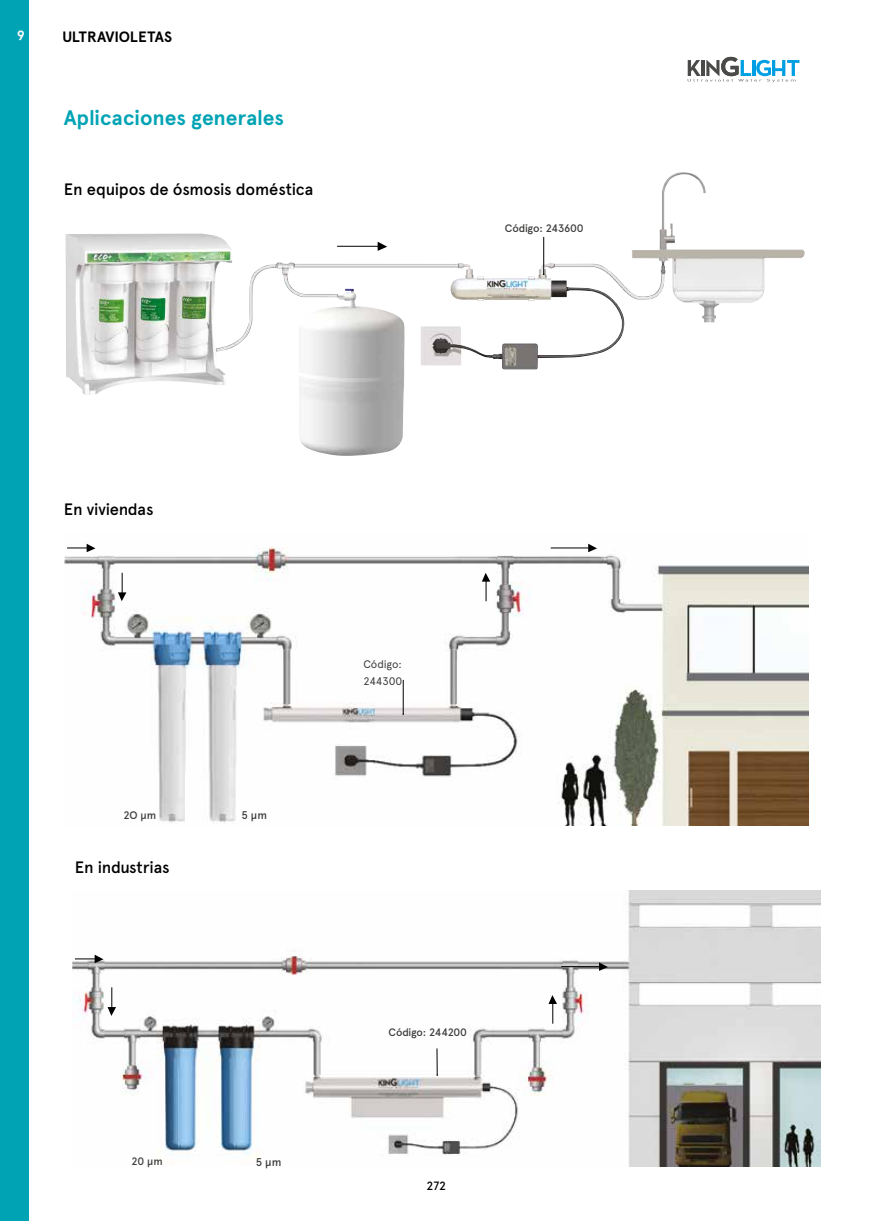
<style>
.page{position:relative;width:893px;height:1221px;background:#fff}
.page>*{position:absolute;margin:0;border:0;box-sizing:border-box;transform-origin:0 0}
.t1{font:700 21px "Apercu Pro";letter-spacing:-.005em;color:#00a3b4}
.t2{font:500 16.5px "Apercu Pro";letter-spacing:-.015em;color:#000}
.t3{font:700 15px "Apercu Pro";letter-spacing:-.01em;color:#000}
.t4{font:700 13.5px "Apercu Pro";color:#fff}
.t5{font:500 12px "Apercu Pro";color:#000}
.t6{font:500 11.25px "Apercu Pro";color:#3c3c3b}
.t7{font:500 10.95px "Apercu Pro";letter-spacing:-.015em;color:#3c3c3b}
.t8{font:10.95px/16.5px "Apercu Pro";letter-spacing:-.005em;color:#3c3c3b}
.t9{font:500 10.8px "Apercu Pro";letter-spacing:-.025em;color:#3c3c3b}
</style>
<div class="page">
<div style="left:0;top:0;width:28px;height:1220px;background:#00a3b4"></div>
<img style="left:72px;top:890px;width:749px;height:276px">
<img style="left:66px;top:177px;width:604px;height:279px">
<hr style="left:543px;top:237px;width:1px;height:37px;background:#000">
<hr style="left:337px;top:246px;width:44px;height:1px;background:#000">
<svg style="left:378px;top:242px;width:9px;height:9px"></svg>
<img style="left:64px;top:547px;width:745px;height:278px">
<hr style="left:403px;top:680px;width:1px;height:34px;background:#000">
<svg style="left:67px;top:543px;width:28px;height:9px"></svg>
<hr style="left:551px;top:547px;width:40px;height:1px;background:#000">
<svg style="left:588px;top:543px;width:9px;height:9px"></svg>
<svg style="left:118px;top:572px;width:8px;height:29px"></svg>
<svg style="left:482px;top:572px;width:8px;height:29px"></svg>
<svg style="left:436px;top:1048px;width:2px;height:27px"></svg>
<svg style="left:75px;top:954px;width:29px;height:9px"></svg>
<hr style="left:561px;top:966px;width:41px;height:1px;background:#000">
<svg style="left:599px;top:962px;width:9px;height:8px"></svg>
<svg style="left:108px;top:987px;width:8px;height:28px"></svg>
<svg style="left:548px;top:995px;width:9px;height:28px"></svg>
<svg style="left:688px;top:57px;width:111px;height:25px"></svg>
<p class="t4" style="left:17px;top:25px;width:10px">9</p>
<p class="t3" style="left:63px;top:25px;width:111px">ULTRAVIOLETAS</p>
<p class="t1" style="left:64px;top:102px;width:222px">Aplicaciones generales</p>
<p class="t2" style="left:64px;top:177px;width:251px">En equipos de ósmosis doméstica</p>
<p class="t7" style="left:505px;top:219px;width:80px">Código: 243600</p>
<p class="t2" style="left:64px;top:497px;width:91px">En viviendas</p>
<p class="t7" style="left:123px;top:806px;width:34px">2O µm</p>
<p class="t6" style="left:242px;top:807px;width:27px">5 µm</p>
<p class="t2" style="left:75px;top:854px;width:96px">En industrias</p>
<p class="t9" style="left:132px;top:1153px;width:33px">20 µm</p>
<p class="t6" style="left:256px;top:1153px;width:27px">5 µm</p>
<p class="t8" style="left:363px;top:655px;width:40px">Código:<br>244300</p>
<p class="t9" style="left:389px;top:1024px;width:80px">Código: 244200</p>
<p class="t5" style="left:427px;top:1176px;width:21px">272</p>
</div>
